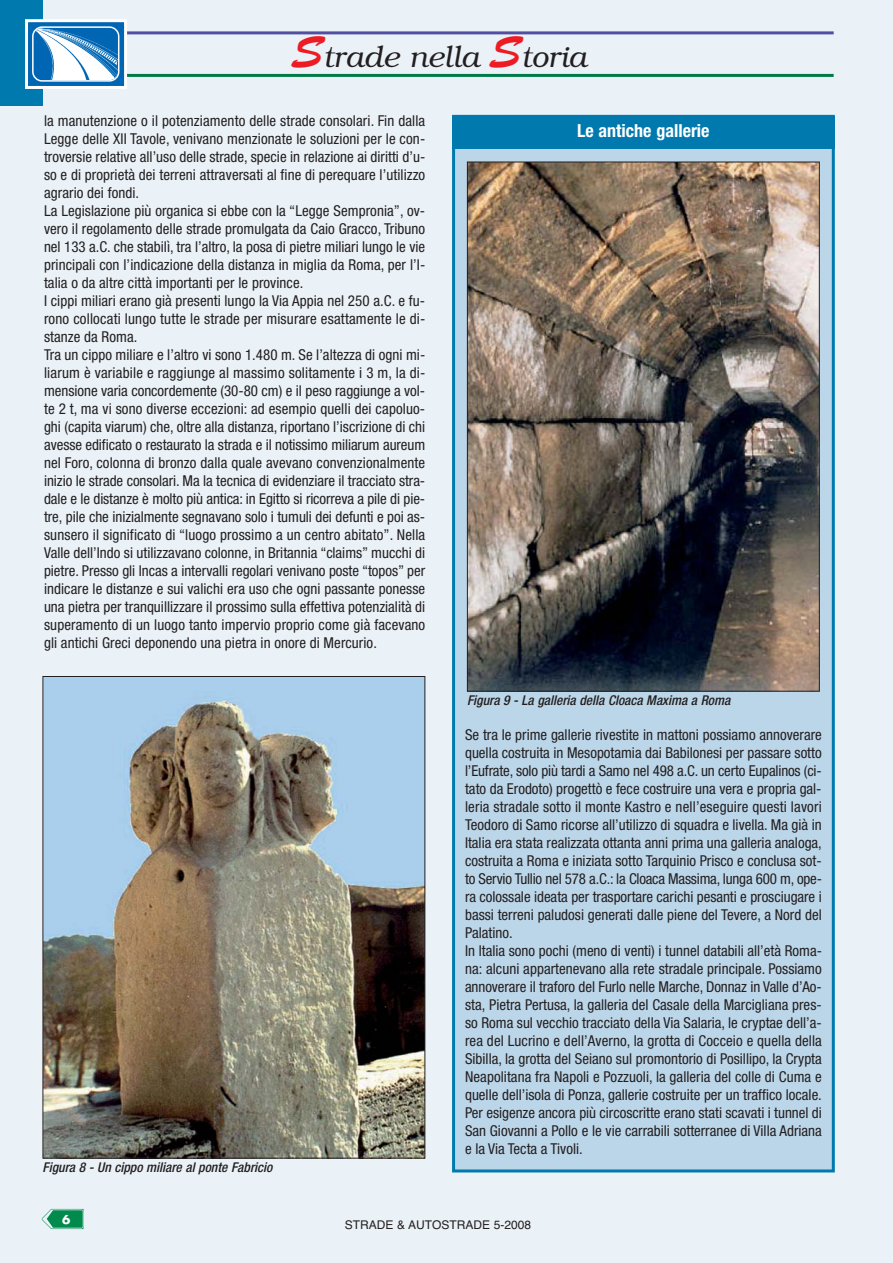
<style>
.page{position:relative;width:893px;height:1263px;background:#fff}
.page>*{position:absolute;margin:0;border:0;box-sizing:border-box;transform-origin:0 0}
.t1{font:italic 300 30px "Bookman";color:#231f20}
.t2{font:700 condensed 18px "Helvetica Neue";color:#fff}
.t3{font:condensed 15px/18px "Helvetica Neue";color:#231f20}
.t4{font:italic 500 condensed 13.5px "Helvetica Neue";color:#231f20}
.t5{font:12px "Helvetica";color:#231f20}
.t6{font:700 12px "Futura";color:#fff}
.s1{font-family:"Brush Script";font-weight:400;font-style:normal;font-size:45px;color:#ed1c24}
</style>
<div class="page">
<div style="left:0;top:0;width:892px;height:1263px;background:#eaf2f8"></div>
<img style="left:42px;top:1209px;width:41px;height:20px">
<hr style="left:44px;top:31px;width:790px;height:3px;background:#524fa1">
<hr style="left:44px;top:74px;width:790px;height:3px;background:#007a48">
<div style="left:0;top:0;width:42px;height:106px;background:#0079af"></div>
<div style="left:28px;top:22px;width:96px;height:64px;background:#0066b3"></div>
<div style="left:25px;top:19px;width:102px;height:70px;border:3px solid #fff"></div>
<svg style="left:32px;top:26px;width:87px;height:56px"></svg>
<img style="left:45px;top:678px;width:378px;height:479px">
<div style="left:455px;top:118px;width:377px;height:1051px;background:#bcd6e9"></div>
<div style="left:452px;top:115px;width:383px;height:1057px;border:3px solid #0079af"></div>
<div style="left:452px;top:117px;width:383px;height:32px;background:#0079af"></div>
<img style="left:469px;top:164px;width:349px;height:526px">
<h1 class="t1" style="left:291px;top:46px;width:297px"><span class="s1">S</span>trade nella <span class="s1">S</span>toria</h1>
<p class="t3" style="left:44px;top:113px;width:383px">la manutenzione o il potenziamento delle strade consolari. Fin dalla Legge delle XII Tavole, venivano menzionate le soluzioni per le con&shy;troversie relative all’uso delle strade, specie in relazione ai diritti d’u&shy;so e di proprietà dei terreni attraversati al fine di perequare l’utilizzo agrario dei fondi.<br>La Legislazione più organica si ebbe con la “Legge Sempronia”, ov&shy;vero il regolamento delle strade promulgata da Caio Gracco, Tribuno nel 133 a.C. che stabilì, tra l’altro, la posa di pietre miliari lungo le vie principali con l’indicazione della distanza in miglia da Roma, per l’I&shy;talia o da altre città importanti per le province.<br>I cippi miliari erano già presenti lungo la Via Appia nel 250 a.C. e fu&shy;rono collocati lungo tutte le strade per misurare esattamente le di&shy;stanze da Roma.<br>Tra un cippo miliare e l’altro vi sono 1.480 m. Se l’altezza di ogni mi&shy;liarum è variabile e raggiunge al massimo solitamente i 3 m, la di&shy;mensione varia concordemente (30-80 cm) e il peso raggiunge a vol&shy;te 2 t, ma vi sono diverse eccezioni: ad esempio quelli dei capoluo&shy;ghi (capita viarum) che, oltre alla distanza, riportano l’iscrizione di chi avesse edificato o restaurato la strada e il notissimo miliarum aureum nel Foro, colonna di bronzo dalla quale avevano convenzionalmente inizio le strade consolari. Ma la tecnica di evidenziare il tracciato stra&shy;dale e le distanze è molto più antica: in Egitto si ricorreva a pile di pie&shy;tre, pile che inizialmente segnavano solo i tumuli dei defunti e poi as&shy;sunsero il significato di “luogo prossimo a un centro abitato”. Nella Valle dell’Indo si utilizzavano colonne, in Britannia “claims” mucchi di pietre. Presso gli Incas a intervalli regolari venivano poste “topos” per indicare le distanze e sui valichi era uso che ogni passante ponesse una pietra per tranquillizzare il prossimo sulla effettiva potenzialità di superamento di un luogo tanto impervio proprio come già facevano gli antichi Greci deponendo una pietra in onore di Mercurio.</p>
<p class="t4" style="left:43px;top:1162px;width:234px">Figura 8 - Un cippo miliare al ponte Fabricio</p>
<p class="t2" style="left:577px;top:124px;width:134px">Le antiche gallerie</p>
<p class="t4" style="left:467px;top:695px;width:267px">Figura 9 - La galleria della Cloaca Maxima a Roma</p>
<p class="t3" style="left:465px;top:727px;width:358px">Se tra le prime gallerie rivestite in mattoni possiamo annoverare quella costruita in Mesopotamia dai Babilonesi per passare sotto l’Eufrate, solo più tardi a Samo nel 498 a.C. un certo Eupalinos (ci&shy;tato da Erodoto) progettò e fece costruire una vera e propria gal&shy;leria stradale sotto il monte Kastro e nell’eseguire questi lavori Teodoro di Samo ricorse all’utilizzo di squadra e livella. Ma già in Italia era stata realizzata ottanta anni prima una galleria analoga, costruita a Roma e iniziata sotto Tarquinio Prisco e conclusa sot&shy;to Servio Tullio nel 578 a.C.: la Cloaca Massima, lunga 600 m, ope&shy;ra colossale ideata per trasportare carichi pesanti e prosciugare i bassi terreni paludosi generati dalle piene del Tevere, a Nord del Palatino.<br>In Italia sono pochi (meno di venti) i tunnel databili all’età Roma&shy;na: alcuni appartenevano alla rete stradale principale. Possiamo annoverare il traforo del Furlo nelle Marche, Donnaz in Valle d’Ao&shy;sta, Pietra Pertusa, la galleria del Casale della Marcigliana pres&shy;so Roma sul vecchio tracciato della Via Salaria, le cryptae dell’a&shy;rea del Lucrino e dell’Averno, la grotta di Cocceio e quella della Sibilla, la grotta del Seiano sul promontorio di Posillipo, la Crypta Neapolitana fra Napoli e Pozzuoli, la galleria del colle di Cuma e quelle dell’isola di Ponza, gallerie costruite per un traffico locale.<br>Per esigenze ancora più circoscritte erano stati scavati i tunnel di San Giovanni a Pollo e le vie carrabili sotterranee di Villa Adriana e la Via Tecta a Tivoli.</p>
<p class="t6" style="left:62px;top:1214px;width:10px">6</p>
<p class="t5" style="left:345px;top:1220px;width:188px">STRADE &amp; AUTOSTRADE 5-2008</p>
</div>
